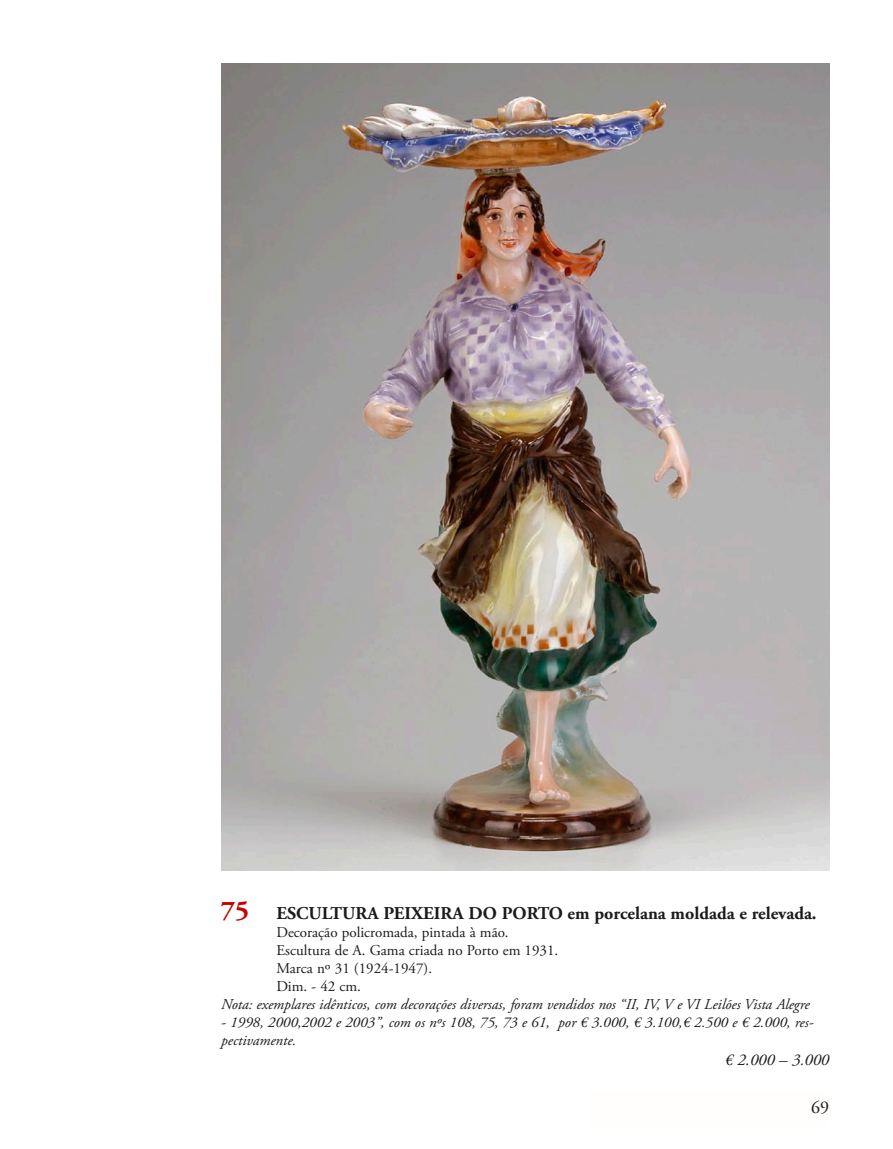
<style>
.page{position:relative;width:893px;height:1149px;background:#fff}
.page>*{position:absolute;margin:0;border:0;box-sizing:border-box;transform-origin:0 0}
.t1{font:700 27px "Adobe Garamond Pro";color:#c50002}
.t2{font:700 18px "Adobe Garamond Pro";color:#1c1a1e}
.t3{font:18px "Adobe Garamond Pro";color:#1c1a1e}
.t4{font:italic 16.5px "Adobe Garamond Pro";color:#1c1a1e}
.t5{font:italic 15px/18px "Adobe Garamond Pro";color:#1c1a1e}
.t6{font:15px/18px "Adobe Garamond Pro";color:#1c1a1e}
</style>
<div class="page">
<img style="left:221px;top:64px;width:608px;height:806px">
<h1 class="t1" style="left:221px;top:893px;width:30px">75</h1>
<p class="t2" style="left:276px;top:902px;width:542px">ESCULTURA PEIXEIRA DO PORTO em porcelana moldada e relevada.</p>
<p class="t6" style="left:276px;top:923px;width:283px">Decoração policromada, pintada à mão.<br>Escultura de A. Gama criada no Porto em 1931.<br>Marca nº 31 (1924-1947).<br>Dim. - 42 cm.</p>
<p class="t5" style="left:221px;top:994px;width:590px">Nota: exemplares idênticos, com decorações diversas, foram vendidos nos “II, IV, V e VI Leilões Vista Alegre</p>
<p class="t5" style="left:221px;top:1012px;width:594px">- 1998, 2000,2002 e 2003”, com os nºs 108, 75, 73 e 61, por € 3.000, € 3.100,€ 2.500 e € 2.000, res&shy;pectivamente.</p>
<p class="t4" style="left:725px;top:1049px;width:106px">€ 2.000 – 3.000</p>
<p class="t3" style="left:811px;top:1095px;width:19px">69</p>
</div>
